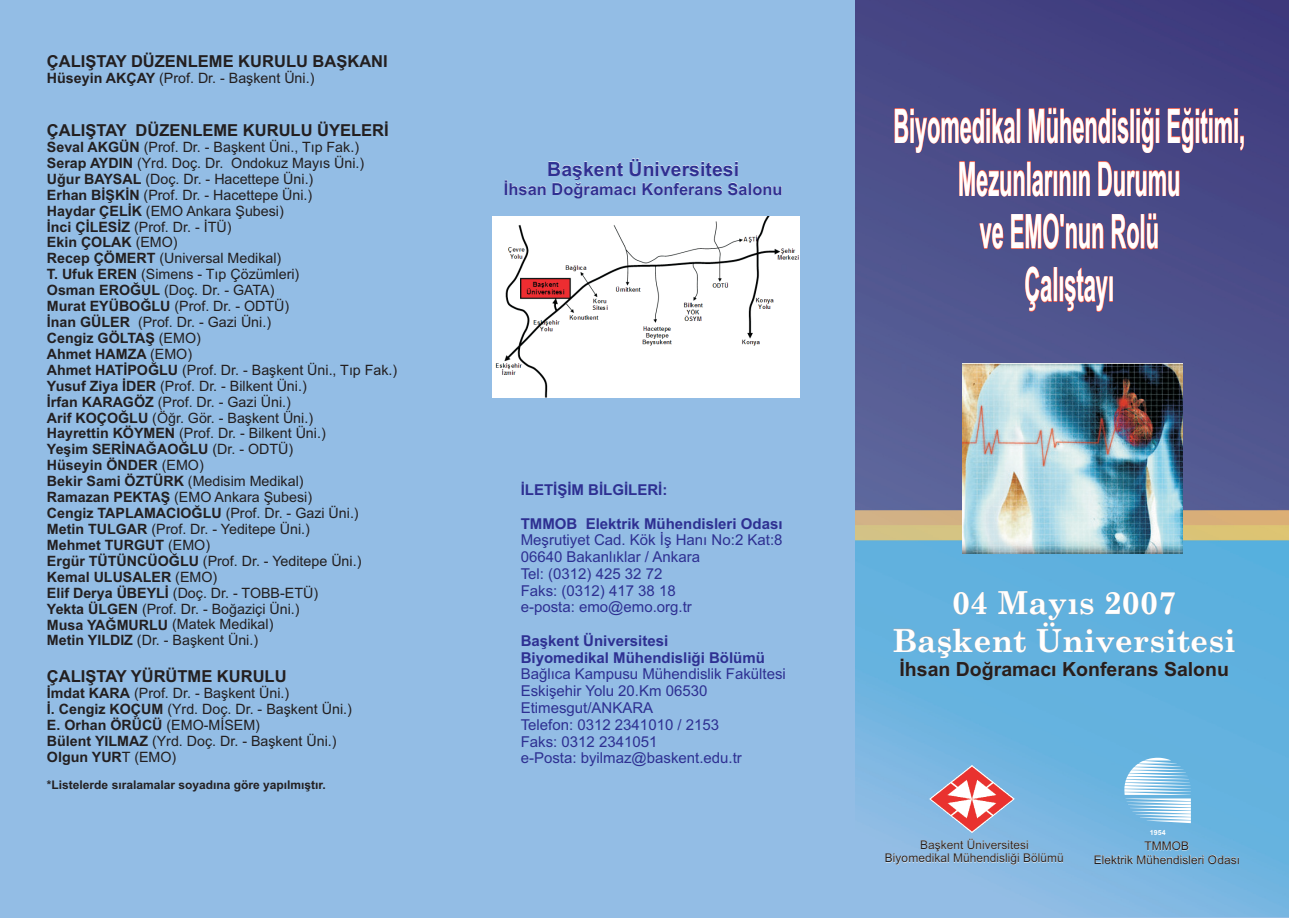
<style>
.page{position:relative;width:1289px;height:918px;background:#fff}
.page>*{position:absolute;margin:0;border:0;box-sizing:border-box;transform-origin:0 0}
.t1{font:700 47.4px/52.9px "Arial";color:#fff;text-align:center;scale:.46 1}
.t2{font:700 31.65px/37.3px "Century Schoolbook";color:#fff;text-align:center}
.t3{font:700 19.5px "Arial";color:#231f20}
.t4{font:700 19.5px "Arial";color:#2e3092}
.t5{font:700 16.5px "Arial";color:#231f20}
.t6{font:700 16.5px "Arial";color:#2e3092}
.t7{font:15px/16.8px "Arial";color:#2e3092}
.t8{font:700 15px/16.8px "Arial";color:#2e3092}
.t9{font:14.25px/15.9px "Arial";color:#231f20}
.t10{font:12px/13.4px "Arial";color:#231f20;text-align:center}
.t11{font:700 12px "Arial";color:#231f20}
.t12{font:700 7.05px "Arial";color:#fff}
.s1{font-weight:700}
</style>
<div class="page">
<div style="left:0;top:0;width:1288px;height:918px;background:#93bde5"></div>
<img style="left:855px;top:0;width:433px;height:917px">
<svg style="left:894px;top:108px;width:349px;height:204px;background:#705a83"></svg>
<img style="left:929px;top:765px;width:86px;height:69px">
<svg style="left:1124px;top:758px;width:66px;height:65px;background:#a1d0eb"></svg>
<img style="left:963px;top:363px;width:219px;height:190px">
<svg style="left:885px;top:839px;width:178px;height:26px"></svg>
<svg style="left:1094px;top:841px;width:145px;height:23px;background:#8fc3e6"></svg>
<svg style="left:893px;top:591px;width:341px;height:89px;background:#70afd3"></svg>
<img style="left:492px;top:216px;width:307px;height:182px">
<svg style="left:505px;top:158px;width:276px;height:40px"></svg>
<p class="t5" style="left:47px;top:55px;width:342px">ÇALIŞTAY DÜZENLEME KURULU BAŞKANI</p>
<p class="t9" style="left:47px;top:72px;width:269px"><span class="s1">Hüseyin AKÇAY</span> (Prof. Dr. - Başkent Üni.)</p>
<p class="t5" style="left:47px;top:124px;width:343px">ÇALIŞTAY DÜZENLEME KURULU ÜYELERİ</p>
<p class="t9" style="left:47px;top:140px;width:352px"><span class="s1">Seval AKGÜN</span> (Prof. Dr. - Başkent Üni., Tıp Fak.)<br><span class="s1">Serap AYDIN</span> (Yrd. Doç. Dr. Ondokuz Mayıs Üni.)<br><span class="s1">Uğur BAYSAL</span> (Doç. Dr. - Hacettepe Üni.)<br><span class="s1">Erhan BİŞKİN</span> (Prof. Dr. - Hacettepe Üni.)<br><span class="s1">Haydar ÇELİK</span> (EMO Ankara Şubesi)<br><span class="s1">İnci ÇİLESİZ</span> (Prof. Dr. - İTÜ)<br><span class="s1">Ekin ÇOLAK</span> (EMO)<br><span class="s1">Recep ÇÖMERT</span> (Universal Medikal)<br><span class="s1">T. Ufuk EREN</span> (Simens - Tıp Çözümleri)<br><span class="s1">Osman EROĞUL</span> (Doç. Dr. - GATA)<br><span class="s1">Murat EYÜBOĞLU</span> (Prof. Dr. - ODTÜ)<br><span class="s1">İnan GÜLER<br>Cengiz GÖLTAŞ</span> (EMO)<br><span class="s1">Ahmet HAMZA</span> (EMO)<br><span class="s1">Ahmet HATİPOĞLU</span> (Prof. Dr. - Başkent Üni., Tıp Fak.)<br><span class="s1">Yusuf Ziya İDER</span> (Prof. Dr. - Bilkent Üni.)<br><span class="s1">İrfan KARAGÖZ</span> (Prof. Dr. - Gazi Üni.)<br><span class="s1">Arif KOÇOĞLU</span> (Öğr. Gör. - Başkent Üni.)<br><span class="s1">Hayrettin KÖYMEN</span> (Prof. Dr. - Bilkent Üni.)<br><span class="s1">Yeşim SERİNAĞAOĞLU</span> (Dr. - ODTÜ)<br><span class="s1">Hüseyin ÖNDER</span> (EMO)<br><span class="s1">Bekir Sami ÖZTÜRK</span> (Medisim Medikal)<br><span class="s1">Ramazan PEKTAŞ</span> (EMO Ankara Şubesi)<br><span class="s1">Cengiz TAPLAMACIOĞLU</span> (Prof. Dr. - Gazi Üni.)<br><span class="s1">Metin TULGAR</span> (Prof. Dr. - Yeditepe Üni.)<br><span class="s1">Mehmet TURGUT</span> (EMO)<br><span class="s1">Ergür TÜTÜNCÜOĞLU</span> (Prof. Dr. - Yeditepe Üni.)<br><span class="s1">Kemal ULUSALER</span> (EMO)<br><span class="s1">Elif Derya ÜBEYLİ</span> (Doç. Dr. - TOBB-ETÜ)<br><span class="s1">Yekta ÜLGEN</span> (Prof. Dr. - Boğaziçi Üni.)<br><span class="s1">Musa YAĞMURLU</span> (Matek Medikal)<br><span class="s1">Metin YILDIZ</span> (Dr. - Başkent Üni.)</p>
<p class="t9" style="left:47px;top:687px;width:306px"><span class="s1">İmdat KARA</span> (Prof. Dr. - Başkent Üni.)<br><span class="s1">İ. Cengiz KOÇUM</span> (Yrd. Doç. Dr. - Başkent Üni.)<br><span class="s1">E. Orhan ÖRÜCÜ</span> (EMO-MİSEM)<br><span class="s1">Bülent YILMAZ</span> (Yrd. Doç. Dr. - Başkent Üni.)<br><span class="s1">Olgun YUR</span>T (EMO)</p>
<p class="t9" style="left:138px;top:315px;width:135px">(Prof. Dr. - Gazi Üni.)</p>
<p class="t5" style="left:47px;top:670px;width:241px">ÇALIŞTAY YÜRÜTME KURULU</p>
<p class="t11" style="left:47px;top:781px;width:280px">*Listelerde sıralamalar soyadına göre yapılmıştır.</p>
<h3 class="t4" style="left:547px;top:162px;width:193px">Başkent Üniversitesi</h3>
<p class="t6" style="left:504px;top:183px;width:280px">İhsan Doğramacı Konferans Salonu</p>
<p class="t8" style="left:520px;top:483px;width:148px">İLETİŞİM BİLGİLERİ:</p>
<p class="t8" style="left:520px;top:516px;width:263px">TMMOB Elektrik Mühendisleri Odası</p>
<p class="t7" style="left:520px;top:533px;width:263px">Meşrutiyet Cad. Kök İş Hanı No:2 Kat:8<br>06640 Bakanlıklar / Ankara<br>Tel: (0312) 425 32 72<br>Faks: (0312) 417 38 18<br>e-posta: emo@emo.org.tr</p>
<p class="t8" style="left:520px;top:634px;width:246px">Başkent Üniversitesi<br>Biyomedikal Mühendisliği Bölümü</p>
<p class="t7" style="left:520px;top:667px;width:267px">Bağlıca Kampusu Mühendislik Fakültesi<br>Eskişehir Yolu 20.Km 06530<br>Etimesgut/ANKARA<br>Telefon: 0312 2341010 / 2153<br>Faks: 0312 2341051<br>e-Posta: byilmaz@baskent.edu.tr</p>
<h1 class="t1" style="left:893px;top:104px;width:766px">Biyomedikal Mühendisliği Eğitimi,<br>Mezunlarının Durumu<br>ve EMO'nun Rolü<br>Çalıştayı</h1>
<h2 class="t2" style="left:892px;top:584px;width:345px">04 Mayıs 2007<br>Başkent Üniversitesi</h2>
<h3 class="t3" style="left:899px;top:662px;width:331px">İhsan Doğramacı Konferans Salonu</h3>
<p class="t12" style="left:1150px;top:830px;width:17px">1954</p>
<p class="t10" style="left:885px;top:839px;width:180px">Başkent Üniversitesi<br>Biyomedikal Mühendisliği Bölümü</p>
<p class="t10" style="left:1093px;top:841px;width:148px">TMMOB<br>Elektrik Mühendisleri Odası</p>
</div>
